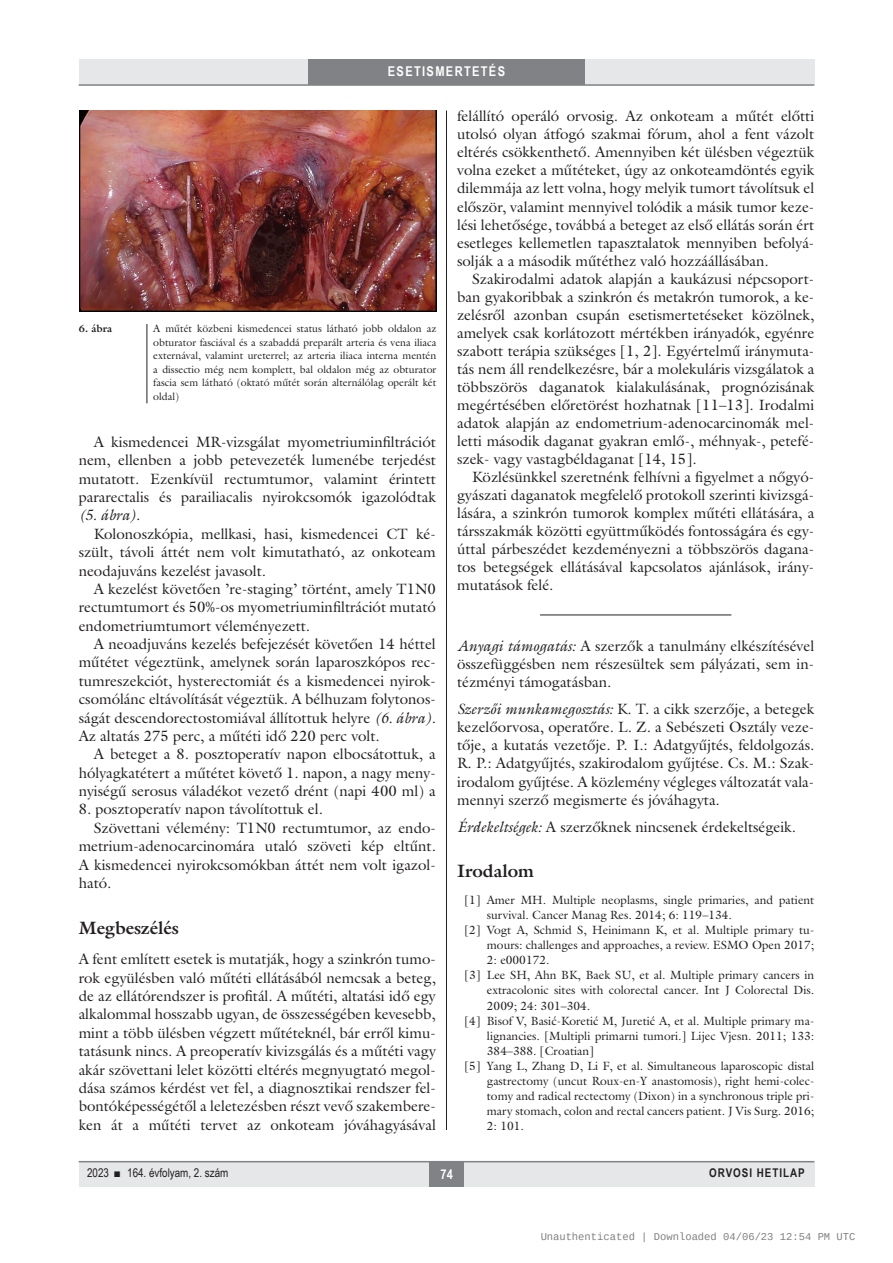
<style>
.page{position:relative;width:893px;height:1263px;background:#fff}
.page>*{position:absolute;margin:0;border:0;box-sizing:border-box;transform-origin:0 0}
.alcimbold{font:700 18px "Galliard Reg";color:#231f20}
.Body_Text{font:15px/18.5px "Galliard Reg";color:#231f20;text-align:justify}
.Body_tompa{font:15px/18px "Galliard Reg";color:#231f20;text-align:justify}
.t1{font:700 13.5px "Arial Narrow";letter-spacing:.1em;color:#fff}
.t2{font:12px/15px "Galliard Reg";color:#231f20;text-align:justify}
.t3{font:12px "Arial Narrow";color:#231f20}
.t4{font:700 12px "Arial Narrow";letter-spacing:.08em;color:#231f20}
.kepalairas2{font:10.5px/13.5px "Galliard Reg";color:#231f20;text-align:justify}
.t5{font:10.5px "Liberation Mono";color:rgb(0 0 0/.5)}
.kepalairas1{font:700 10.5px "Galliard Reg";color:#231f20}
.s1{font-style:italic}
.s2{font-family:"Garamond Premr Pro";font-size:13.5px}
</style>
<div class="page">
<div style="left:79px;top:1161px;width:735px;height:25px;background:#e6e7e9"></div>
<hr style="left:79px;top:1161px;width:735px;height:1px;background:#808285">
<div style="left:430px;top:1161px;width:34px;height:25px;background:#808285"></div>
<div style="left:79px;top:60px;width:735px;height:25px;background:#e6e7e9"></div>
<div style="left:308px;top:60px;width:277px;height:25px;background:#808285"></div>
<hr style="left:79px;top:84px;width:735px;height:2px;background:#808285">
<hr style="left:446px;top:111px;width:1px;height:1026px;background:#231f20">
<div style="left:60px;top:1130px;width:754px;height:12px;background:#fff"></div>
<hr style="left:540px;top:615px;width:191px;height:1px;background:#231f20">
<hr style="left:147px;top:324px;width:1px;height:79px;background:#231f20">
<img style="left:79px;top:111px;width:357px;height:200px">
<p class="t1" style="left:388px;top:61px;width:119px">ESETISMERTETÉS</p>
<p class="kepalairas1" style="left:79px;top:322px;width:35px">6. ábra</p>
<p class="kepalairas2" style="left:153px;top:322px;width:285px">A műtét közbeni kismedencei status látható jobb oldalon az obturator fasciával és a szabaddá preparált arteria és vena iliaca externával, valamint ureterrel; az arteria iliaca interna mentén a dissectio még nem komplett, bal oldalon még az obturator fascia sem látható (oktató műtét során alternálólag operált két oldal)</p>
<p class="Body_Text" style="left:79px;top:432px;width:359px;text-indent:15px">A kismedencei MR-vizsgálat myometriuminfiltrációt nem, ellenben a jobb petevezeték lumenébe terjedést mutatott. Ezenkívül rectumtumor, valamint érintett pararectalis és parailiacalis nyirokcsomók igazolódtak <span class="s1">(5. ábra)</span>.</p>
<p class="Body_Text" style="left:79px;top:524px;width:359px;text-indent:15px">Kolonoszkópia, mellkasi, hasi, kismedencei CT ké&shy;szült, távoli áttét nem volt kimutatható, az onkoteam neodajuváns kezelést javasolt.</p>
<p class="Body_Text" style="left:79px;top:579px;width:359px;text-indent:15px">A kezelést követően ’re-staging’ történt, amely T1N0 rectumtumort és 50%-os myometriuminfiltrációt mutató endometriumtumort véleményezett.</p>
<p class="Body_Text" style="left:79px;top:634px;width:359px;text-indent:15px">A neoadjuváns kezelés befejezését követően 14 héttel műtétet végeztünk, amelynek során laparoszkópos rec&shy;tumreszekciót, hysterectomiát és a kismedencei nyirok&shy;csomólánc eltávolítását végeztük. A bélhuzam folytonos&shy;ságát descendorectostomiával állítottuk helyre <span class="s1">(6. ábra)</span>.<br>Az altatás 275 perc, a műtéti idő 220 perc volt.</p>
<p class="Body_Text" style="left:79px;top:745px;width:359px;text-indent:15px">A beteget a 8. posztoperatív napon elbocsátottuk, a hólyagkatétert a műtétet követő 1. napon, a nagy men - nyiségű serosus váladékot vezető drént (napi 400 ml) a</p>
<p class="Body_Text" style="left:79px;top:800px;width:246px">8. posztoperatív napon távolítottuk el.</p>
<p class="Body_Text" style="left:79px;top:818px;width:359px;text-indent:15px">Szövettani vélemény: T1N0 rectumtumor, az endo&shy;metrium-adenocarcinomára utaló szöveti kép eltűnt.<br>A kismedencei nyirokcsomókban áttét nem volt igazol&shy;ható.</p>
<p class="alcimbold" style="left:79px;top:916px;width:102px">Megbeszélés</p>
<p class="Body_tompa" style="left:79px;top:950px;width:359px;line-height:18.5px">A fent említett esetek is mutatják, hogy a szinkrón tumo&shy;rok együlésben való műtéti ellátásából nemcsak a beteg, de az ellátórendszer is profitál. A műtéti, altatási idő egy alkalommal hosszabb ugyan, de összességében kevesebb, mint a több ülésben végzett műtéteknél, bár erről kimu&shy;tatásunk nincs. A preoperatív kivizsgálás és a műtéti vagy akár szövettani lelet közötti eltérés megnyugtató megol&shy;dása számos kérdést vet fel, a diagnosztikai rendszer fel&shy;bontóképességétől a leletezésben részt vevő szakembere&shy;ken át a műtéti tervet az onkoteam jóváhagyásával</p>
<p class="Body_tompa" style="left:457px;top:107px;width:359px">felállító operáló orvosig. Az onkoteam a műtét előtti utolsó olyan átfogó szakmai fórum, ahol a fent vázolt eltérés csökkenthető. Amennyiben két ülésben végeztük volna ezeket a műtéteket, úgy az onkoteamdöntés egyik dilemmája az lett volna, hogy melyik tumort távolítsuk el először, valamint mennyivel tolódik a másik tumor keze&shy;lési lehetősége, továbbá a beteget az első ellátás során ért esetleges kellemetlen tapasztalatok mennyiben befolyá&shy;solják a a második műtéthez való hozzáállásában.</p>
<p class="Body_Text" style="left:457px;top:269px;width:359px;line-height:18px;text-indent:15px">Szakirodalmi adatok alapján a kaukázusi népcsoport&shy;ban gyakoribbak a szinkrón és metakrón tumorok, a ke&shy;zelésről azonban csupán esetismertetéseket közölnek, amelyek csak korlátozott mértékben irányadók, egyénre szabott terápia szükséges [1, 2]. Egyértelmű iránymuta&shy;tás nem áll rendelkezésre, bár a molekuláris vizsgálatok a többszörös daganatok kialakulásának, prognózisának megértésében előretörést hozhatnak [11–13]. Irodalmi adatok alapján az endometrium-adenocarcinomák mel&shy;letti második daganat gyakran emlő-, méhnyak-, petefé&shy;szek- vagy vastagbéldaganat [14, 15].</p>
<p class="Body_Text" style="left:457px;top:468px;width:359px;line-height:18px;text-indent:15px">Közlésünkkel szeretnénk felhívni a figyelmet a nőgyó&shy;gyászati daganatok megfelelő protokoll szerinti kivizsgá&shy;lására, a szinkrón tumorok komplex műtéti ellátására, a társszakmák közötti együttműködés fontosságára és egy&shy;úttal párbeszédet kezdeményezni a többszörös dagana&shy;tos betegségek ellátásával kapcsolatos ajánlások, irány&shy;mutatások felé.</p>
<p class="Body_tompa" style="left:457px;top:637px;width:359px"><span class="s1">Anyagi támogatás:</span> A szerzők a tanulmány elkészítésével összefüggésben nem részesültek sem pályázati, sem in&shy;tézményi támogatásban.</p>
<p class="Body_tompa" style="left:457px;top:700px;width:359px"><span class="s1">Szerzői munkamegosztás:</span> K. T. a cikk szerzője, a betegek kezelőorvosa, operatőre. L. Z. a Sebészeti Osztály veze&shy;tője, a kutatás vezetője. P. I.: Adatgyűjtés, feldolgozás.<br>R. P.: Adatgyűjtés, szakirodalom gyűjtése. Cs. M.: Szak&shy;irodalom gyűjtése. A közlemény végleges változatát vala&shy;mennyi szerző megismerte és jóváhagyta.</p>
<p class="Body_tompa" style="left:457px;top:817px;width:340px"><span class="s1">Érdekeltségek:</span> A szerzőknek nincsenek érdekeltségeik.</p>
<p class="alcimbold" style="left:457px;top:859px;width:78px">Irodalom</p>
<p class="t2" style="left:487px;top:892px;width:329px;text-indent:-23px">[1] Amer MH. Multiple neoplasms, single primaries, and patient survival. Cancer Manag Res. 2014; 6: 119–134.</p>
<p class="t2" style="left:487px;top:922px;width:329px;text-indent:-23px">[2] Vogt A, Schmid S, Heinimann K, et al. Multiple primary tu&shy;mours: challenges and approaches, a review. ESMO Open 2017; 2: e000172.</p>
<p class="t2" style="left:487px;top:968px;width:329px;text-indent:-23px">[3] Lee SH, Ahn BK, Baek SU, et al. Multiple primary cancers in extracolonic sites with colorectal cancer. Int J Colorectal Dis.<br>2009; 24: 301–304.</p>
<p class="t2" style="left:487px;top:1013px;width:329px;text-indent:-23px">[4] Bisof V, Basi<span class="s2">ć</span>-Koreti<span class="s2">ć</span> M, Jureti<span class="s2">ć</span> A, et al. Multiple primary ma&shy;lignancies. [Multipli primarni tumori.] Lijec Vjesn. 2011; 133:<br>384–388. [Croatian]</p>
<p class="t2" style="left:487px;top:1058px;width:329px;text-indent:-23px">[5] Yang L, Zhang D, Li F, et al. Simultaneous laparoscopic distal gastrectomy (uncut Roux-en-Y anastomosis), right hemi-colec&shy;tomy and radical rectectomy (Dixon) in a synchronous triple pri&shy;mary stomach, colon and rectal cancers patient. J Vis Surg. 2016; 2: 101.</p>
<p class="t3" style="left:87px;top:1164px;width:143px">2023 ■ 164. évfolyam, 2. szám</p>
<p class="t1" style="left:441px;top:1163px;width:14px">74</p>
<p class="t4" style="left:709px;top:1164px;width:97px">ORVOSI HETILAP</p>
<p class="t5" style="left:540px;top:1232px;width:316px">Unauthenticated | Downloaded 04/06/23 12:54 PM UTC</p>
</div>
